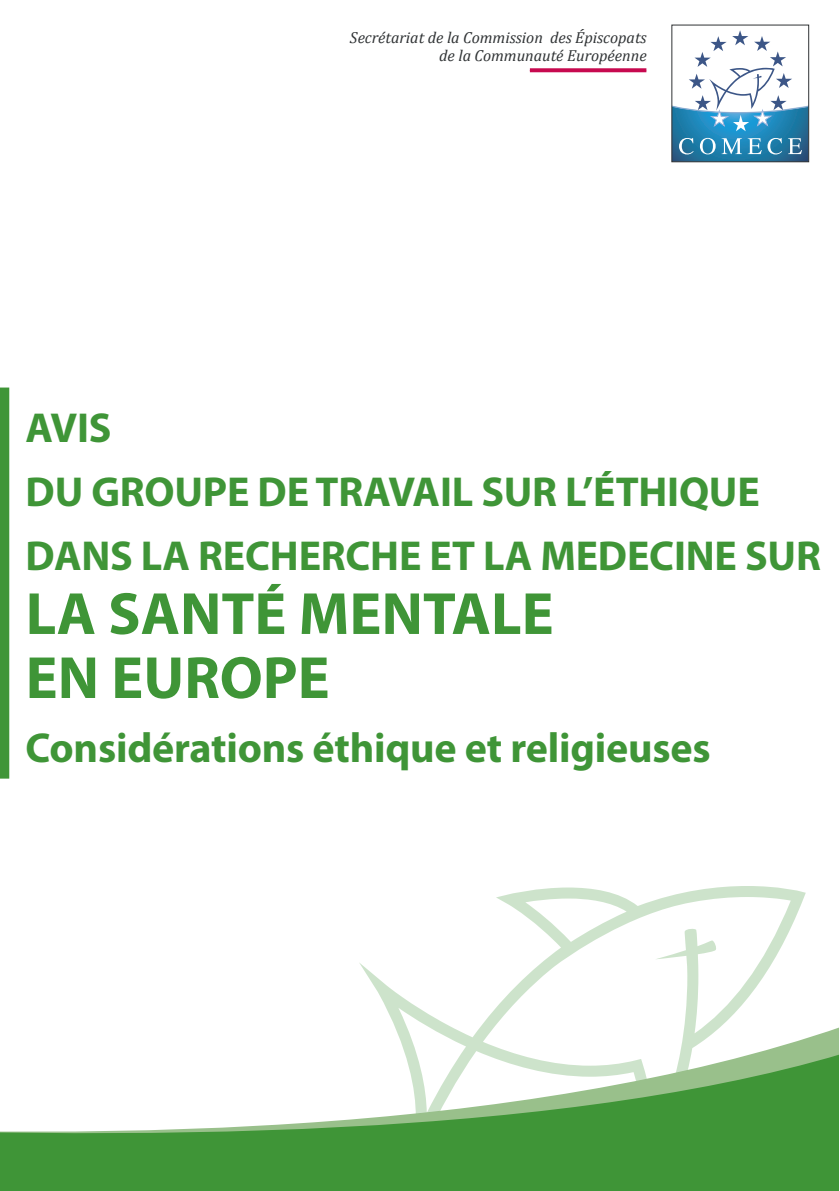
<style>
.page{position:relative;width:840px;height:1191px;background:#fff}
.page>*{position:absolute;margin:0;border:0;box-sizing:border-box;transform-origin:0 0}
.t1{font:700 60px/64px "Myriad Pro";color:#3f9537}
.t2{font:700 42px/64px "Myriad Pro";letter-spacing:-.005em;color:#3f9537}
.t3{font:italic 16px/18px "Cambria";color:#303335;text-align:right}
</style>
<div class="page">
<svg style="left:359px;top:886px;width:446px;height:129px"></svg>
<svg style="left:529px;top:68px;width:117px;height:4px"></svg>
<svg style="left:673px;top:30px;width:133px;height:130px"></svg>
<div style="left:671px;top:25px;width:137px;height:137px;border:1px solid #303335"></div>
<svg style="left:389px;top:1015px;width:449px;height:30px"></svg>
<svg style="left:0;top:1045px;width:838px;height:146px;fill:#3f9537"></svg>
<div style="left:0;top:387px;width:9px;height:391px;background:#3f9537"></div>
<p class="t3" style="left:350px;top:28px;width:298px">Secrétariat de la Commission des Épiscopats de la Communauté Européenne</p>
<p class="t2" style="left:26px;top:394px;width:796px">AVIS<br>DU GROUPE DE TRAVAIL SUR L’ÉTHIQUE<br>DANS LA RECHERCHE ET LA MEDECINE SUR</p>
<h1 class="t1" style="left:26px;top:580px;width:529px">LA SANTÉ MENTALE<br>EN EUROPE</h1>
<p class="t2" style="left:26px;top:714px;width:686px">Considérations éthique et religieuses</p>
</div>
